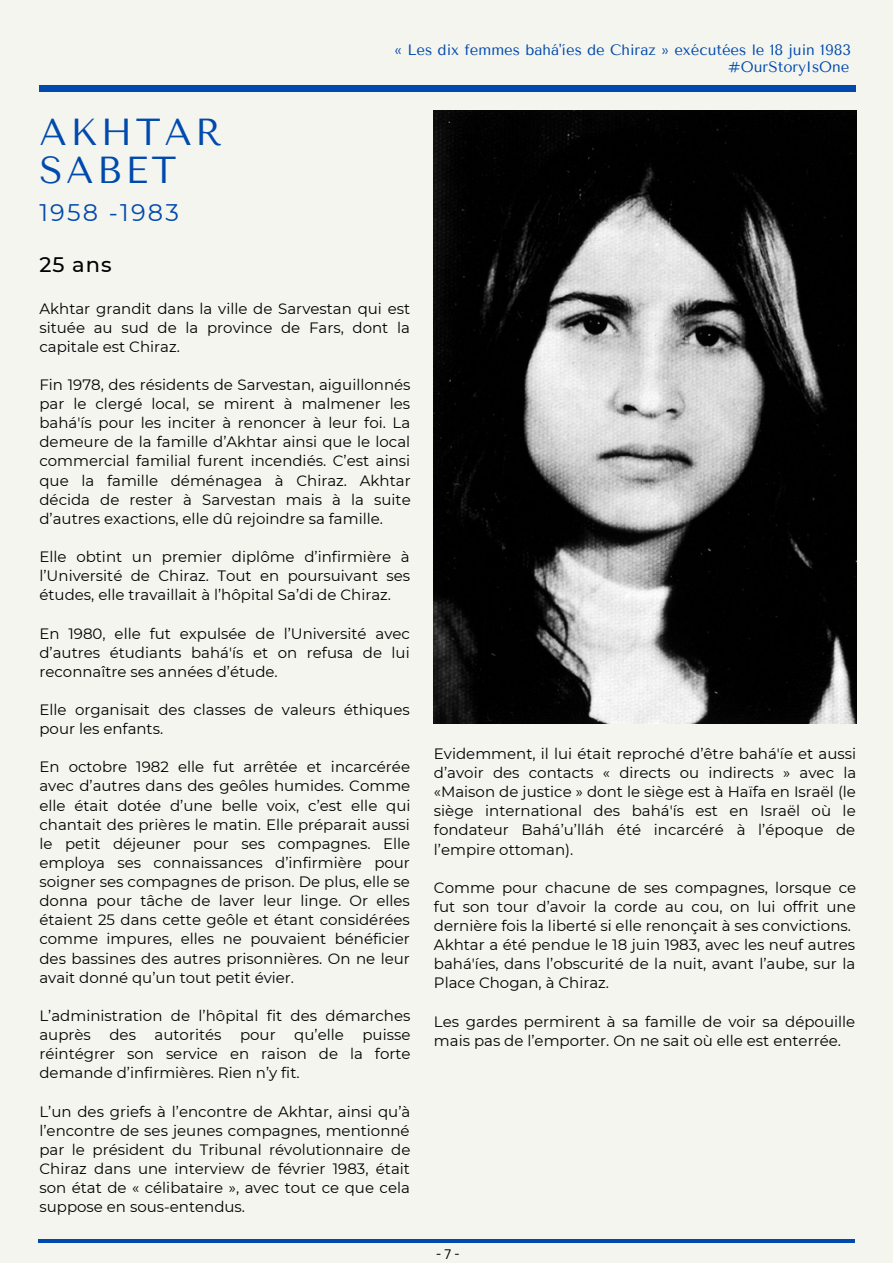
<style>
.page{position:relative;width:893px;height:1264px;background:#fff}
.page>*{position:absolute;margin:0;border:0;box-sizing:border-box;transform-origin:0 0}
.t1{font:37.5px "Tenor Sans";letter-spacing:.09em;color:#004aad}
.t2{font:24px "Montserrat";letter-spacing:.09em;color:#004aad}
.t3{font:500 21px "Montserrat";color:#000}
.t4{font:15px/19px "Montserrat";color:#000;text-align:justify}
.t5{font:15px "Tenor Sans";color:#004aad}
.t6{font:13.5px "Canva Sans";color:#000}
</style>
<div class="page">
<div style="left:0;top:0;width:892px;height:1262px;background:#f5f5ef"></div>
<div style="left:39px;top:85px;width:816px;height:7px;background:#004aad"></div>
<hr style="left:38px;top:1239px;width:816px;height:3px;background:#004aad">
<img style="left:434px;top:111px;width:422px;height:612px">
<p class="t1" style="left:39px;top:110px;width:184px">AKHTAR</p>
<p class="t1" style="left:39px;top:148px;width:138px">SABET</p>
<p class="t2" style="left:39px;top:198px;width:141px">1958 -1983</p>
<p class="t3" style="left:39px;top:251px;width:74px">25 ans</p>
<p class="t5" style="left:394px;top:41px;width:458px">« Les dix femmes bahá'íes de Chiraz » exécutées le 18 juin 1983</p>
<p class="t5" style="left:728px;top:58px;width:123px">#OurStoryIsOne</p>
<p class="t4" style="left:39px;top:298px;width:372px">Akhtar grandit dans la ville de Sarvestan qui est située au sud de la province de Fars, dont la capitale est Chiraz.</p>
<p class="t4" style="left:39px;top:375px;width:373px">Fin 1978, des résidents de Sarvestan, aiguillonnés par le clergé local, se mirent à malmener les bahá'ís pour les inciter à renoncer à leur foi. La demeure de la famille d’Akhtar ainsi que le local commercial familial furent incendiés. C’est ainsi que la famille déménagea à Chiraz. Akhtar décida de rester à Sarvestan mais à la suite d’autres exactions, elle dû rejoindre sa famille.</p>
<p class="t4" style="left:39px;top:547px;width:372px">Elle obtint un premier diplôme d’infirmière à l’Université de Chiraz. Tout en poursuivant ses études, elle travaillait à l’hôpital Sa’di de Chiraz.</p>
<p class="t4" style="left:39px;top:623px;width:372px">En 1980, elle fut expulsée de l’Université avec d’autres étudiants bahá'ís et on refusa de lui reconnaître ses années d’étude.</p>
<p class="t4" style="left:39px;top:700px;width:372px">Elle organisait des classes de valeurs éthiques pour les enfants.</p>
<p class="t4" style="left:39px;top:757px;width:372px">En octobre 1982 elle fut arrêtée et incarcérée avec d’autres dans des geôles humides. Comme elle était dotée d’une belle voix, c’est elle qui chantait des prières le matin. Elle préparait aussi le petit déjeuner pour ses compagnes. Elle employa ses connaissances d’infirmière pour soigner ses compagnes de prison. De plus, elle se donna pour tâche de laver leur linge. Or elles étaient 25 dans cette geôle et étant considérées comme impures, elles ne pouvaient bénéficier des bassines des autres prisonnières. On ne leur avait donné qu’un tout petit évier.</p>
<p class="t4" style="left:39px;top:1006px;width:372px">L’administration de l’hôpital fit des démarches auprès des autorités pour qu’elle puisse réintégrer son service en raison de la forte demande d’infirmières. Rien n’y fit.</p>
<p class="t4" style="left:39px;top:1101px;width:372px">L’un des griefs à l’encontre de Akhtar, ainsi qu’à l’encontre de ses jeunes compagnes, mentionné par le président du Tribunal révolutionnaire de Chiraz dans une interview de février 1983, était son état de « célibataire », avec tout ce que cela suppose en sous-entendus.</p>
<p class="t4" style="left:434px;top:744px;width:424px">Evidemment, il lui était reproché d’être bahá'íe et aussi d’avoir des contacts « directs ou indirects » avec la «Maison de justice » dont le siège est à Haïfa en Israël (le siège international des bahá'ís est en Israël où le fondateur Bahá’u’lláh été incarcéré à l’époque de l’empire ottoman).</p>
<p class="t4" style="left:434px;top:877px;width:423px">Comme pour chacune de ses compagnes, lorsque ce fut son tour d’avoir la corde au cou, on lui offrit une dernière fois la liberté si elle renonçait à ses convictions.</p>
<p class="t4" style="left:434px;top:935px;width:423px">Akhtar a été pendue le 18 juin 1983, avec les neuf autres bahá'íes, dans l’obscurité de la nuit, avant l’aube, sur la Place Chogan, à Chiraz.</p>
<p class="t4" style="left:434px;top:1011px;width:423px">Les gardes permirent à sa famille de voir sa dépouille mais pas de l’emporter. On ne sait où elle est enterrée.</p>
<p class="t6" style="left:436px;top:1244px;width:25px">- 7 -</p>
</div>
